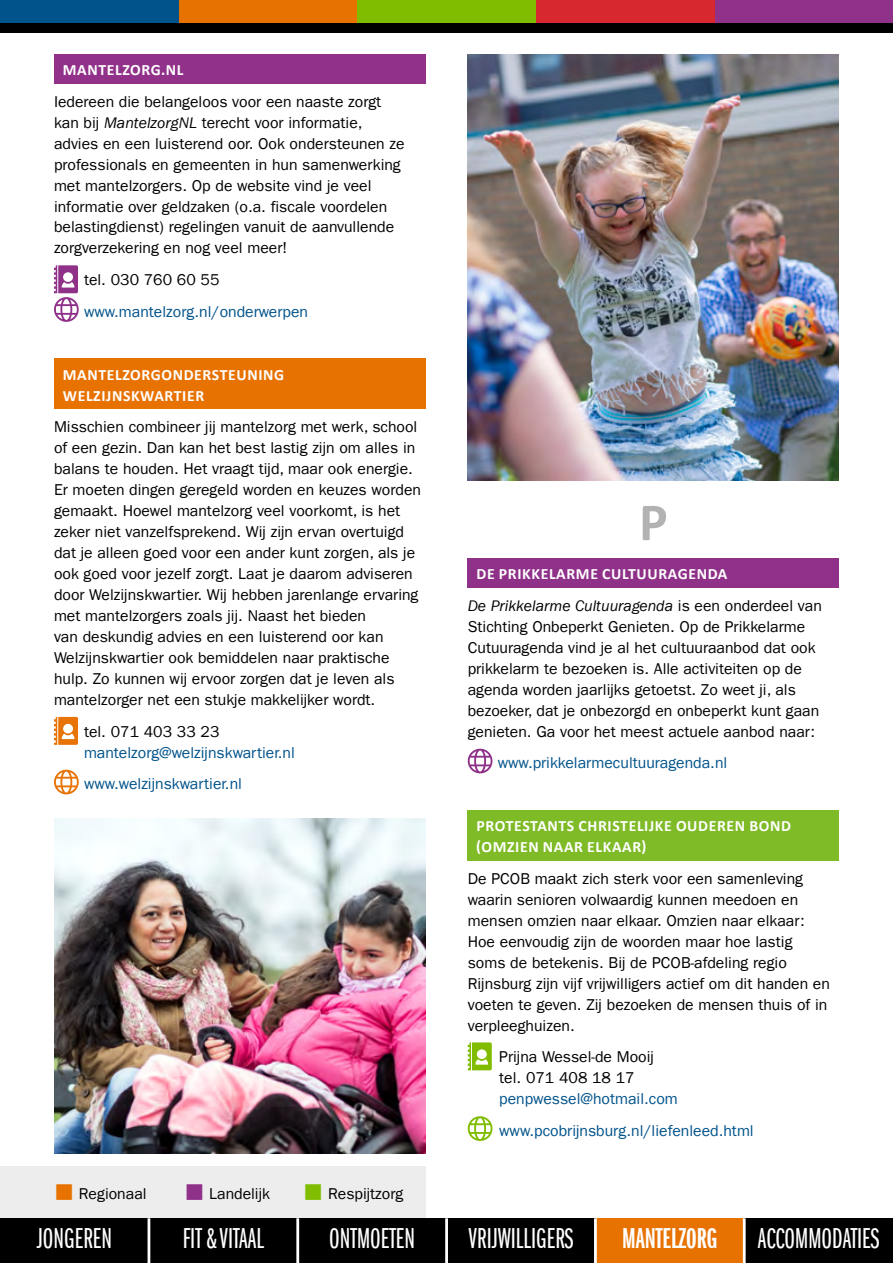
<style>
.page{position:relative;width:893px;height:1263px;background:#fff}
.page>*{position:absolute;margin:0;border:0;box-sizing:border-box;transform-origin:0 0}
.t1{font:700 54px "Calibri";color:#b3b2b2}
.t2{font:29.7px "Franklin Gothic LT Book X Cmpr";color:#fff}
.t3{font:29.7px "Franklin Gothic LT Demi X Cmpr";color:#fff}
.t4{font:15.75px/21px "Franklin Gothic LT";color:#000}
.t5{font:15.75px/31.5px "Franklin Gothic LT";color:#00538b}
.t6{font:700 15.75px/21px "Calibri";letter-spacing:.04em;color:#fff}
.s1{font-style:italic}
.s2{color:#e87200}
.s3{color:#903189}
.s4{color:#80bc00}
</style>
<div class="page">
<div style="left:0;top:1166px;width:425px;height:52px;background:#ededed"></div>
<svg style="left:179px;top:0;width:714px;height:24px;background:#ac5d2b"></svg>
<div style="left:0;top:1218px;width:149px;height:45px;background:#000"></div>
<div style="left:298px;top:1218px;width:149px;height:45px;background:#000"></div>
<div style="left:595px;top:1218px;width:149px;height:45px;background:#e87200"></div>
<div style="left:149px;top:1218px;width:149px;height:45px;background:#000"></div>
<div style="left:447px;top:1218px;width:148px;height:45px;background:#000"></div>
<div style="left:744px;top:1218px;width:149px;height:45px;background:#000"></div>
<hr style="left:148px;top:1218px;width:2px;height:45px;background:#fff">
<hr style="left:296px;top:1218px;width:3px;height:45px;background:#fff">
<hr style="left:445px;top:1218px;width:3px;height:45px;background:#fff">
<hr style="left:594px;top:1218px;width:3px;height:45px;background:#fff">
<hr style="left:743px;top:1218px;width:3px;height:45px;background:#fff">
<div style="left:0;top:0;width:179px;height:24px;background:#00538b"></div>
<div style="left:0;top:24px;width:893px;height:9px;background:#000"></div>
<div style="left:54px;top:54px;width:371px;height:29px;background:#913189"></div>
<div style="left:54px;top:358px;width:371px;height:51px;background:#e87200"></div>
<svg style="left:54px;top:265px;width:25px;height:57px"></svg>
<svg style="left:54px;top:717px;width:24px;height:28px"></svg>
<svg style="left:54px;top:770px;width:25px;height:24px"></svg>
<div style="left:468px;top:558px;width:371px;height:29px;background:#903189"></div>
<div style="left:468px;top:810px;width:371px;height:50px;background:#7fba27"></div>
<svg style="left:468px;top:749px;width:24px;height:24px"></svg>
<svg style="left:468px;top:1042px;width:24px;height:28px"></svg>
<svg style="left:468px;top:1116px;width:24px;height:25px"></svg>
<img style="left:54px;top:818px;width:371px;height:336px">
<img style="left:468px;top:54px;width:371px;height:426px">
<p class="t6" style="left:63px;top:59px;width:122px">MANTELZORG.NL</p>
<p class="t4" style="left:54px;top:91px;width:352px">Iedereen die belangeloos voor een naaste zorgt kan bij <span class="s1">MantelzorgNL</span> terecht voor informatie, advies en een luisterend oor. Ook ondersteunen ze professionals en gemeenten in hun samenwerking met mantelzorgers. Op de website vind je veel informatie over geldzaken (o.a. fiscale voordelen belastingdienst) regelingen vanuit de aanvullende zorgverzekering en nog veel meer!</p>
<p class="t4" style="left:84px;top:269px;width:137px">tel. 030 760 60 55</p>
<p class="t5" style="left:84px;top:296px;width:226px">www.mantelzorg.nl/onderwerpen</p>
<p class="t6" style="left:63px;top:363px;width:223px">MANTELZORGONDERSTEUNING<br>WELZIJNSKWARTIER</p>
<p class="t4" style="left:54px;top:416px;width:368px">Misschien combineer jij mantelzorg met werk, school of een gezin. Dan kan het best lastig zijn om alles in balans te houden. Het vraagt tijd, maar ook energie.<br>Er moeten dingen geregeld worden en keuzes worden gemaakt. Hoewel mantelzorg veel voorkomt, is het zeker niet vanzelfsprekend. Wij zijn ervan overtuigd dat je alleen goed voor een ander kunt zorgen, als je ook goed voor jezelf zorgt. Laat je daarom adviseren door Welzijnskwartier. Wij hebben jarenlange ervaring met mantelzorgers zoals jij. Naast het bieden<br>van deskundig advies en een luisterend oor kan Welzijnskwartier ook bemiddelen naar praktische hulp. Zo kunnen wij ervoor zorgen dat je leven als mantelzorger net een stukje makkelijker wordt.</p>
<p class="t4" style="left:84px;top:721px;width:137px">tel. 071 403 33 23</p>
<p class="t5" style="left:84px;top:737px;width:212px">mantelzorg@welzijnskwartier.nl www.welzijnskwartier.nl</p>
<p class="t4" style="left:54px;top:1183px;width:94px"><span class="s2">■</span> Regionaal</p>
<p class="t4" style="left:184px;top:1183px;width:220px"><span class="s3">■</span> Landelijk <span class="s4">■</span> Respijtzorg</p>
<h1 class="t1" style="left:639px;top:484px;width:30px">P</h1>
<p class="t6" style="left:477px;top:563px;width:252px">DE PRIKKELARME CULTUURAGENDA</p>
<p class="t4" style="left:468px;top:595px;width:356px"><span class="s1">De Prikkelarme Cultuuragenda</span> is een onderdeel van Stichting Onbeperkt Genieten. Op de Prikkelarme Cutuuragenda vind je al het cultuuraanbod dat ook prikkelarm te bezoeken is. Alle activiteiten op de agenda worden jaarlijks getoetst. Zo weet ji, als bezoeker, dat je onbezorgd en onbeperkt kunt gaan genieten. Ga voor het meest actuele aanbod naar:</p>
<p class="t5" style="left:498px;top:747px;width:231px">www.prikkelarmecultuuragenda.nl</p>
<p class="t6" style="left:476px;top:815px;width:316px">PROTESTANTS CHRISTELIJKE OUDEREN BOND (OMZIEN NAAR ELKAAR)</p>
<p class="t4" style="left:468px;top:868px;width:364px">De PCOB maakt zich sterk voor een samenleving waarin senioren volwaardig kunnen meedoen en mensen omzien naar elkaar. Omzien naar elkaar:<br>Hoe eenvoudig zijn de woorden maar hoe lastig soms de betekenis. Bij de PCOB-afdeling regio Rijnsburg zijn vijf vrijwilligers actief om dit handen en voeten te geven. Zij bezoeken de mensen thuis of in verpleeghuizen.</p>
<p class="t4" style="left:499px;top:1046px;width:156px">Prijna Wessel-de Mooij tel. 071 408 18 17</p>
<p class="t5" style="left:499px;top:1083px;width:256px">penpwessel@hotmail.com www.pcobrijnsburg.nl/liefenleed.html</p>
<h2 class="t2" style="left:37px;top:1223px;width:77px">JONGEREN</h2>
<h2 class="t2" style="left:183px;top:1223px;width:83px">FIT &amp; VITAAL</h2>
<h2 class="t2" style="left:329px;top:1223px;width:87px">ONTMOETEN</h2>
<h2 class="t2" style="left:468px;top:1223px;width:107px">VRIJWILLIGERS</h2>
<h2 class="t3" style="left:622px;top:1222px;width:97px">MANTELZORG</h2>
<h2 class="t2" style="left:758px;top:1223px;width:123px">ACCOMMODATIES</h2>
</div>
